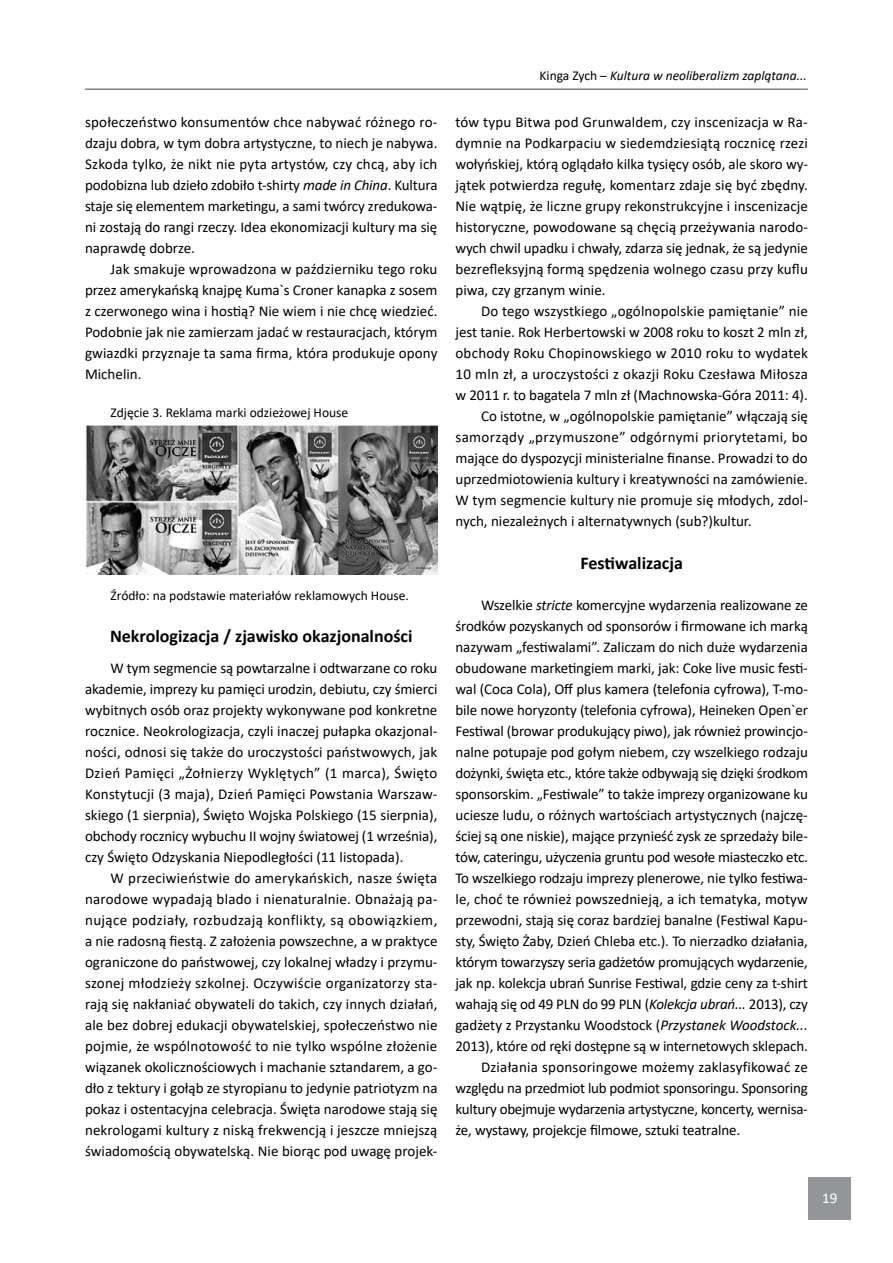
<style>
.page{position:relative;width:893px;height:1263px;background:#fff}
.page>*{position:absolute;margin:0;border:0;box-sizing:border-box;transform-origin:0 0}
.t1{font:700 18px "Calibri";color:#000}
.t2{font:15px/21px "Calibri";letter-spacing:-.005em;color:#000;text-align:justify}
.t3{font:15px "Calibri";letter-spacing:.015em;color:#000}
.t4{font:15px "Calibri";letter-spacing:.025em;color:#000}
.t5{font:15px "Calibri";color:#fff}
.t6{font:13.5px "Calibri";color:#000}
.t7{font:italic 13.5px "Calibri";color:#000}
.s1{font-style:italic}
.s2{font-style:normal}
</style>
<div class="page">
<hr style="left:85px;top:88px;width:723px;height:2px;background:#808285">
<div style="left:808px;top:1178px;width:43px;height:42px;background:#939598"></div>
<img style="left:85px;top:425px;width:352px;height:149px">
<p class="t2" style="left:85px;top:111px;width:354px">społeczeństwo konsumentów chce nabywać różnego ro&shy;dzaju dobra, w tym dobra artystyczne, to niech je nabywa.<br>Szkoda tylko, że nikt nie pyta artystów, czy chcą, aby ich podobizna lub dzieło zdobiło t-shirty <span class="s1">made in China</span>. Kultura staje się elementem marketingu, a sami twórcy zredukowa&shy;ni zostają do rangi rzeczy. Idea ekonomizacji kultury ma się naprawdę dobrze.</p>
<p class="t2" style="left:85px;top:258px;width:354px;text-indent:26px">Jak smakuje wprowadzona w październiku tego roku przez amerykańską knajpę Kuma`s Croner kanapka z sosem z czerwonego wina i hostią? Nie wiem i nie chcę wiedzieć.<br>Podobnie jak nie zamierzam jadać w restauracjach, którym gwiazdki przyznaje ta sama firma, która produkuje opony Michelin.</p>
<p class="t6" style="left:111px;top:403px;width:239px">Zdjęcie 3. Reklama marki odzieżowej House</p>
<p class="t6" style="left:111px;top:586px;width:300px">Źródło: na podstawie materiałów reklamowych House.</p>
<p class="t1" style="left:110px;top:623px;width:304px">Nekrologizacja / zjawisko okazjonalności</p>
<p class="t2" style="left:85px;top:657px;width:354px;text-indent:26px">W tym segmencie są powtarzalne i odtwarzane co roku akademie, imprezy ku pamięci urodzin, debiutu, czy śmierci wybitnych osób oraz projekty wykonywane pod konkretne rocznice. Neokrologizacja, czyli inaczej pułapka okazjonal&shy;ności, odnosi się także do uroczystości państwowych, jak Dzień Pamięci „Żołnierzy Wyklętych” (1 marca), Święto Konstytucji (3 maja), Dzień Pamięci Powstania Warszaw&shy;skiego (1 sierpnia), Święto Wojska Polskiego (15 sierpnia), obchody rocznicy wybuchu II wojny światowej (1 września), czy Święto Odzyskania Niepodległości (11 listopada).</p>
<p class="t2" style="left:85px;top:867px;width:354px;text-indent:26px">W przeciwieństwie do amerykańskich, nasze święta narodowe wypadają blado i nienaturalnie. Obnażają pa&shy;nujące podziały, rozbudzają konflikty, są obowiązkiem, a nie radosną fiestą. Z założenia powszechne, a w praktyce ograniczone do państwowej, czy lokalnej władzy i przymu&shy;szonej młodzieży szkolnej. Oczywiście organizatorzy sta&shy;rają się nakłaniać obywateli do takich, czy innych działań, ale bez dobrej edukacji obywatelskiej, społeczeństwo nie pojmie, że wspólnotowość to nie tylko wspólne złożenie wiązanek okolicznościowych i machanie sztandarem, a go&shy;dło z tektury i gołąb ze styropianu to jedynie patriotyzm na pokaz i ostentacyjna celebracja. Święta narodowe stają się nekrologami kultury z niską frekwencją i jeszcze mniejszą świadomością obywatelską. Nie biorąc pod uwagę projek-</p>
<p class="t7" style="left:540px;top:67px;width:269px"><span class="s2">Kinga Zych –</span> Kultura w neoliberalizm zaplątana...</p>
<p class="t2" style="left:455px;top:111px;width:354px">tów typu Bitwa pod Grunwaldem, czy inscenizacja w Ra&shy;dymnie na Podkarpaciu w siedemdziesiątą rocznicę rzezi wołyńskiej, którą oglądało kilka tysięcy osób, ale skoro wy&shy;jątek potwierdza regułę, komentarz zdaje się być zbędny.<br>Nie wątpię, że liczne grupy rekonstrukcyjne i inscenizacje historyczne, powodowane są chęcią przeżywania narodo&shy;wych chwil upadku i chwały, zdarza się jednak, że są jedynie bezrefleksyjną formą spędzenia wolnego czasu przy kuflu piwa, czy grzanym winie.</p>
<p class="t2" style="left:481px;top:300px;width:328px">Do tego wszystkiego „ogólnopolskie pamiętanie” nie</p>
<p class="t2" style="left:455px;top:321px;width:354px">jest tanie. Rok Herbertowski w 2008 roku to koszt 2 mln zł,</p>
<p class="t3" style="left:455px;top:343px;width:354px">obchody Roku Chopinowskiego w 2010 roku to wydatek</p>
<p class="t3" style="left:455px;top:364px;width:354px">10 mln zł, a uroczystości z okazji Roku Czesława Miłosza</p>
<p class="t2" style="left:455px;top:384px;width:354px">w 2011 r. to bagatela 7 mln zł (Machnowska-Góra 2011: 4).</p>
<p class="t2" style="left:481px;top:405px;width:328px">Co istotne, w „ogólnopolskie pamiętanie” włączają się</p>
<p class="t4" style="left:455px;top:427px;width:354px">samorządy „przymuszone” odgórnymi priorytetami, bo</p>
<p class="t2" style="left:455px;top:447px;width:354px">mające do dyspozycji ministerialne finanse. Prowadzi to do</p>
<p class="t2" style="left:455px;top:468px;width:354px">uprzedmiotowienia kultury i kreatywności na zamówienie.</p>
<p class="t2" style="left:455px;top:489px;width:354px">W tym segmencie kultury nie promuje się młodych, zdol-</p>
<p class="t2" style="left:455px;top:510px;width:297px">nych, niezależnych i alternatywnych (sub?)kultur.</p>
<p class="t1" style="left:580px;top:550px;width:104px">Festiwalizacja</p>
<p class="t2" style="left:481px;top:594px;width:328px">Wszelkie <span class="s1">stricte</span> komercyjne wydarzenia realizowane ze</p>
<p class="t2" style="left:455px;top:615px;width:354px">środków pozyskanych od sponsorów i firmowane ich marką</p>
<p class="t2" style="left:455px;top:636px;width:354px">nazywam „festiwalami”. Zaliczam do nich duże wydarzenia</p>
<p class="t2" style="left:455px;top:657px;width:354px">obudowane marketingiem marki, jak: Coke live music festi-</p>
<p class="t2" style="left:455px;top:678px;width:354px">wal (Coca Cola), Off plus kamera (telefonia cyfrowa), T-mo-</p>
<p class="t2" style="left:455px;top:699px;width:354px">bile nowe horyzonty (telefonia cyfrowa), Heineken Open`er</p>
<p class="t2" style="left:455px;top:720px;width:354px">Festiwal (browar produkujący piwo), jak również prowincjo-</p>
<p class="t2" style="left:455px;top:741px;width:354px">nalne potupaje pod gołym niebem, czy wszelkiego rodzaju</p>
<p class="t2" style="left:455px;top:762px;width:354px">dożynki, święta etc., które także odbywają się dzięki środkom</p>
<p class="t2" style="left:455px;top:783px;width:354px">sponsorskim. „Festiwale” to także imprezy organizowane ku</p>
<p class="t2" style="left:455px;top:804px;width:354px">uciesze ludu, o różnych wartościach artystycznych (najczę-</p>
<p class="t2" style="left:455px;top:825px;width:354px">ściej są one niskie), mające przynieść zysk ze sprzedaży bile-</p>
<p class="t2" style="left:455px;top:846px;width:354px">tów, cateringu, użyczenia gruntu pod wesołe miasteczko etc.</p>
<p class="t2" style="left:455px;top:867px;width:354px">To wszelkiego rodzaju imprezy plenerowe, nie tylko festiwa-</p>
<p class="t2" style="left:455px;top:888px;width:354px">le, choć te również powszednieją, a ich tematyka, motyw</p>
<p class="t2" style="left:455px;top:909px;width:354px">przewodni, stają się coraz bardziej banalne (Festiwal Kapu-</p>
<p class="t2" style="left:455px;top:930px;width:354px">sty, Święto Żaby, Dzień Chleba etc.). To nierzadko działania,</p>
<p class="t2" style="left:455px;top:951px;width:354px">którym towarzyszy seria gadżetów promujących wydarzenie,</p>
<p class="t2" style="left:455px;top:972px;width:354px">jak np. kolekcja ubrań Sunrise Festiwal, gdzie ceny za t-shirt</p>
<p class="t2" style="left:455px;top:993px;width:354px">wahają się od 49 PLN do 99 PLN (<span class="s1">Kolekcja ubrań...</span> 2013), czy</p>
<p class="t2" style="left:455px;top:1014px;width:354px">gadżety z Przystanku Woodstock (<span class="s1">Przystanek Woodstock...</span></p>
<p class="t2" style="left:455px;top:1035px;width:354px">2013), które od ręki dostępne są w internetowych sklepach.</p>
<p class="t3" style="left:481px;top:1057px;width:328px">Działania sponsoringowe możemy zaklasyfikować ze</p>
<p class="t2" style="left:455px;top:1077px;width:354px">względu na przedmiot lub podmiot sponsoringu. Sponsoring</p>
<p class="t2" style="left:455px;top:1098px;width:354px">kultury obejmuje wydarzenia artystyczne, koncerty, wernisa-</p>
<p class="t2" style="left:455px;top:1119px;width:286px">że, wystawy, projekcje filmowe, sztuki teatralne.</p>
<p class="t5" style="left:822px;top:1188px;width:17px">19</p>
</div>
